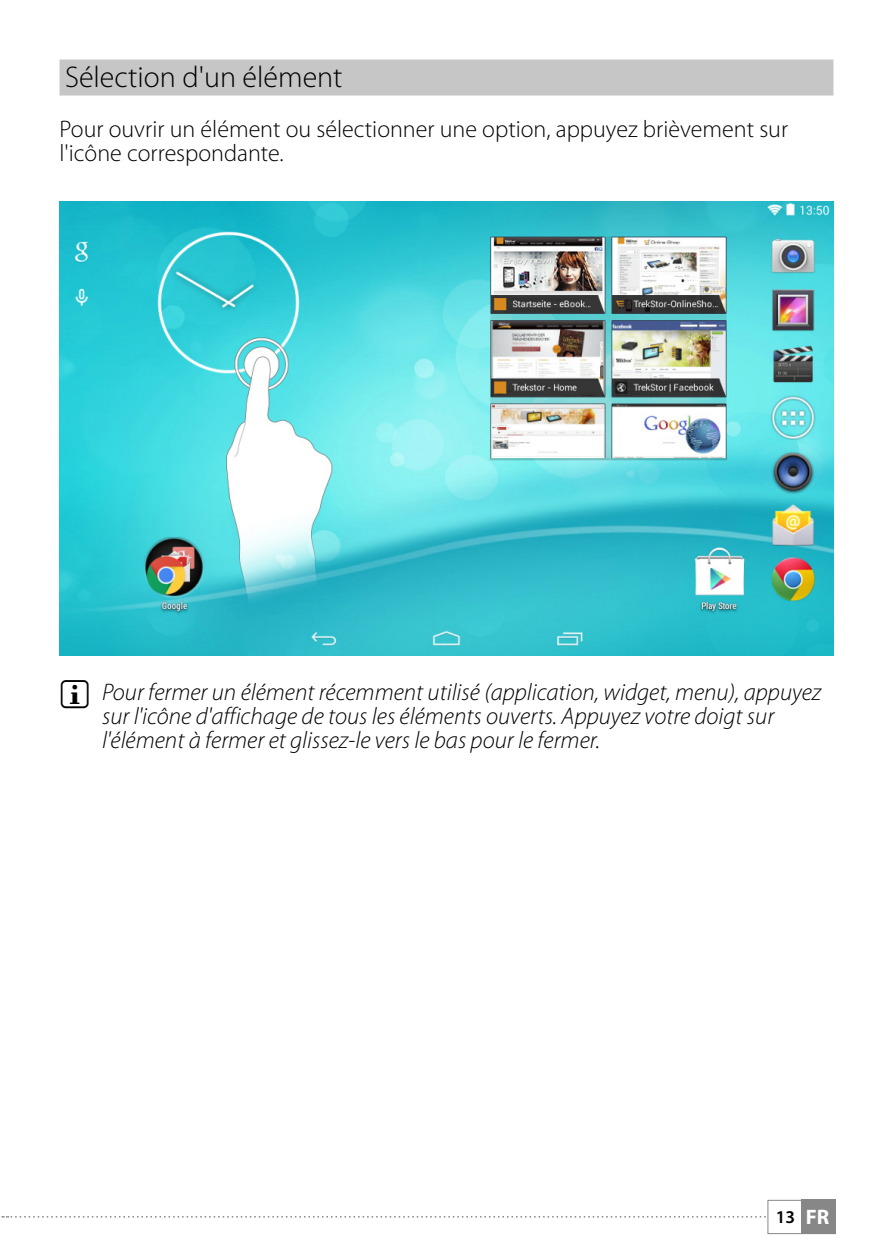
<style>
.page{position:relative;width:893px;height:1259px;background:#fff}
.page>*{position:absolute;margin:0;border:0;box-sizing:border-box;transform-origin:0 0}
.t1{font:300 30px "Myriad Pro";color:#000}
.t2{font:italic 300 24px/24px "Myriad Pro";color:#000}
.t3{font:300 24px/24px "Myriad Pro";color:#000}
.t4{font:600 18px "Myriad Pro";color:#000}
.s1{font-weight:700;font-size:21px;color:#fff}
</style>
<div class="page">
<div style="left:801px;top:1200px;width:35px;height:34px;background:#878787"></div>
<div style="left:767px;top:1200px;width:69px;height:34px;border:1px solid #878787"></div>
<svg style="left:1px;top:1216px;width:765px;height:1px"></svg>
<div style="left:60px;top:60px;width:773px;height:36px;background:#c6c6c6"></div>
<img style="left:60px;top:202px;width:773px;height:453px">
<p class="t1" style="left:65px;top:61px;width:279px">Sélection d'un élément</p>
<p class="t3" style="left:60px;top:117px;width:730px">Pour ouvrir un élément ou sélectionner une option, appuyez brièvement sur l'icône correspondante.</p>
<p class="t2" style="left:102px;top:680px;width:721px">Pour fermer un élément récemment utilisé (application, widget, menu), appuyez sur l'icône d'affichage de tous les éléments ouverts. Appuyez votre doigt sur l'élément à fermer et glissez-le vers le bas pour le fermer.</p>
<p class="t4" style="left:776px;top:1206px;width:55px">13 <span class="s1">FR</span></p>
</div>
